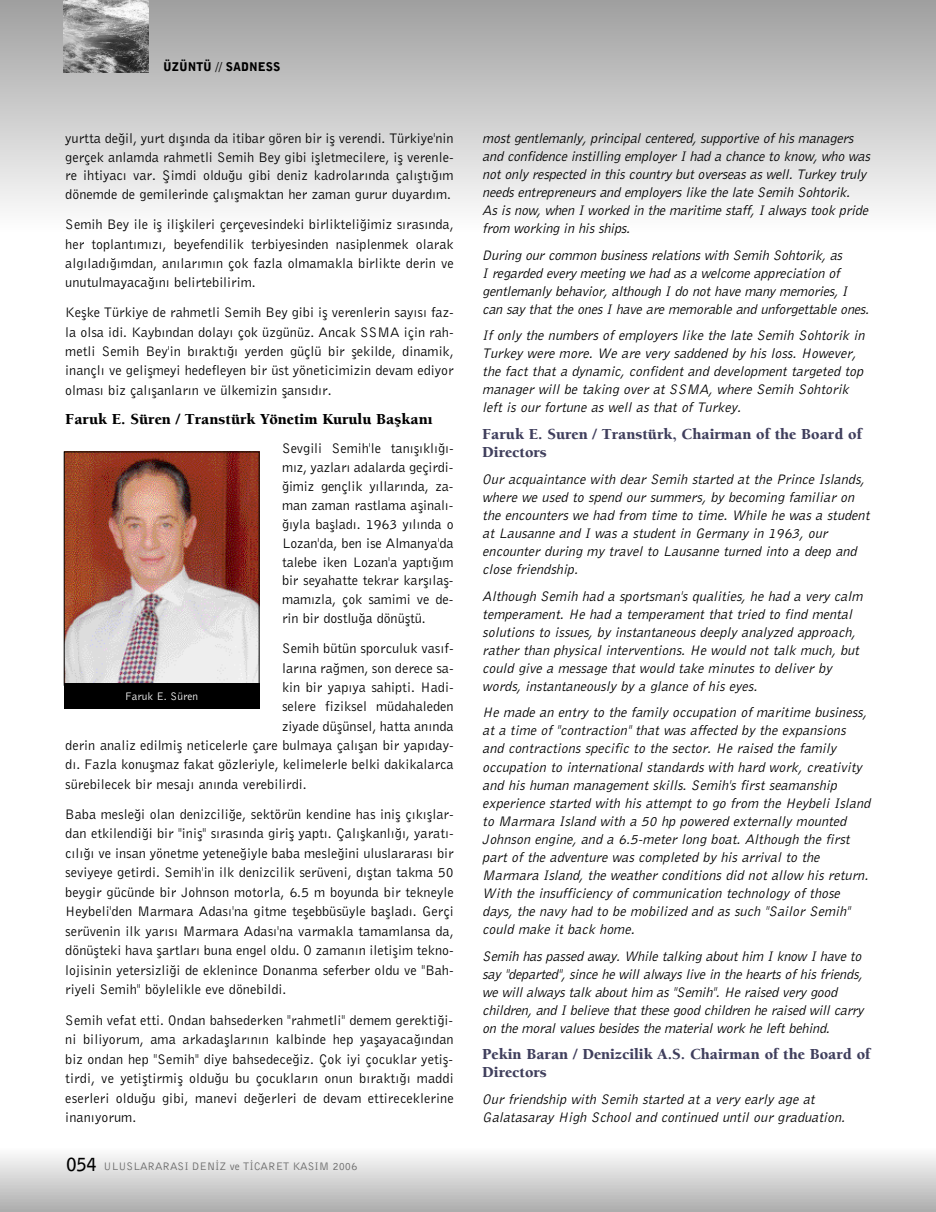
<style>
.page{position:relative;width:936px;height:1212px;background:#fff}
.page>*{position:absolute;margin:0;border:0;box-sizing:border-box;transform-origin:0 0}
.t1{font:15.75px/18px "Berkeley T Black";color:#403f5d}
.t2{font:15.75px "Berkeley T Black";color:#000}
.t3{font:14.25px/18px "Bell Gothic BT Elek Italic Ti";color:#000}
.t4{font:14.25px/19.5px "Bell Gothic BT Roman Ti";color:#000;text-align:justify}
.t5{font:12px "Bell Gothic BT Black Ti";color:#000}
.t6{font:11.25px "Bell Gothic BT Roman Ti";color:#666}
.t7{font:11.25px "Bell Gothic BT Roman Ti";color:#fff}
.s1{font-family:"Bell Gothic BT Bold Ti";font-size:18px;color:#000}
</style>
<div class="page">
<div style="left:0;top:0;width:935px;height:12px;background:#a1a1a1"></div>
<div style="left:0;top:10px;width:935px;height:12px;background:#a5a5a5"></div>
<div style="left:0;top:20px;width:935px;height:12px;background:#a9a9a9"></div>
<div style="left:0;top:29px;width:935px;height:12px;background:#adadad"></div>
<div style="left:0;top:39px;width:935px;height:12px;background:#b1b1b1"></div>
<div style="left:0;top:49px;width:935px;height:12px;background:#b5b5b5"></div>
<div style="left:0;top:58px;width:935px;height:13px;background:#b9b9b9"></div>
<div style="left:0;top:68px;width:935px;height:12px;background:#bdbdbd"></div>
<div style="left:0;top:78px;width:935px;height:12px;background:#c1c1c1"></div>
<div style="left:0;top:88px;width:935px;height:12px;background:#c5c5c5"></div>
<div style="left:0;top:97px;width:935px;height:12px;background:#c9c9c9"></div>
<div style="left:0;top:107px;width:935px;height:12px;background:#cdcdcd"></div>
<div style="left:0;top:117px;width:935px;height:12px;background:#d1d1d1"></div>
<div style="left:0;top:126px;width:935px;height:12px;background:#d5d5d5"></div>
<div style="left:0;top:136px;width:935px;height:12px;background:#d9d9d9"></div>
<div style="left:0;top:146px;width:935px;height:12px;background:#ddd"></div>
<div style="left:0;top:155px;width:935px;height:12px;background:#e1e1e1"></div>
<div style="left:0;top:165px;width:935px;height:12px;background:#e5e5e5"></div>
<div style="left:0;top:175px;width:935px;height:12px;background:#e9e9e9"></div>
<div style="left:0;top:184px;width:935px;height:13px;background:#ededed"></div>
<div style="left:0;top:194px;width:935px;height:12px;background:#f1f1f1"></div>
<div style="left:0;top:204px;width:935px;height:12px;background:#f5f5f5"></div>
<div style="left:0;top:214px;width:935px;height:12px;background:#f9f9f9"></div>
<div style="left:0;top:223px;width:935px;height:11px;background:#fdfdfd"></div>
<div style="left:0;top:1205px;width:935px;height:7px;background:#afafaf"></div>
<div style="left:0;top:1202px;width:935px;height:7px;background:#b3b3b3"></div>
<div style="left:0;top:1199px;width:935px;height:7px;background:#b7b7b7"></div>
<div style="left:0;top:1196px;width:935px;height:7px;background:#bbb"></div>
<div style="left:0;top:1193px;width:935px;height:7px;background:#bfbfbf"></div>
<div style="left:0;top:1190px;width:935px;height:7px;background:#c3c3c3"></div>
<div style="left:0;top:1187px;width:935px;height:7px;background:#c7c7c7"></div>
<div style="left:0;top:1183px;width:935px;height:7px;background:#ccc"></div>
<div style="left:0;top:1180px;width:935px;height:7px;background:#d0d0d0"></div>
<div style="left:0;top:1176px;width:935px;height:7px;background:#d5d5d5"></div>
<div style="left:0;top:1173px;width:935px;height:7px;background:#d9d9d9"></div>
<div style="left:0;top:1170px;width:935px;height:7px;background:#ddd"></div>
<div style="left:0;top:1166px;width:935px;height:7px;background:#e2e2e2"></div>
<div style="left:0;top:1163px;width:935px;height:7px;background:#e6e6e6"></div>
<div style="left:0;top:1159px;width:935px;height:7px;background:#ebebeb"></div>
<div style="left:0;top:1156px;width:935px;height:7px;background:#efefef"></div>
<div style="left:0;top:1153px;width:935px;height:7px;background:#f3f3f3"></div>
<div style="left:0;top:1149px;width:935px;height:7px;background:#f8f8f8"></div>
<div style="left:0;top:1148px;width:935px;height:5px;background:#fcfcfc"></div>
<img style="left:64px;top:0;width:85px;height:72px">
<img style="left:66px;top:453px;width:191px;height:230px">
<div style="left:64px;top:451px;width:195px;height:234px;border:1px solid #000"></div>
<div style="left:64px;top:683px;width:195px;height:25px;background:#000"></div>
<p class="t5" style="left:163px;top:59px;width:119px">ÜZÜNTÜ // SADNESS</p>
<p class="t4" style="left:65px;top:128px;width:390px;line-height:18.9px">yurtta de¤il, yurt d›fl›nda da itibar gören bir ifl verendi. Türkiye'nin gerçek anlamda rahmetli Semih Bey gibi iflletmecilere, ifl verenle&shy;re ihtiyac› var. fiimdi oldu¤u gibi deniz kadrolar›nda çal›flt›¤›m dönemde de gemilerinde çal›flmaktan her zaman gurur duyard›m.</p>
<p class="t4" style="left:65px;top:215px;width:390px">Semih Bey ile ifl iliflkileri çerçevesindeki birlikteli¤imiz s›ras›nda, her toplant›m›z›, beyefendilik terbiyesinden nasiplenmek olarak alg›lad›¤›mdan, an›lar›m›n çok fazla olmamakla birlikte derin ve unutulmayaca¤›n› belirtebilirim.</p>
<p class="t4" style="left:65px;top:303px;width:390px">Keflke Türkiye de rahmetli Semih Bey gibi ifl verenlerin say›s› faz&shy;la olsa idi. Kayb›ndan dolay› çok üzgünüz. Ancak SSMA için rah&shy;metli Semih Bey'in b›rakt›¤› yerden güçlü bir flekilde, dinamik, inançl› ve geliflmeyi hedefleyen bir üst yöneticimizin devam ediyor olmas› biz çal›flanlar›n ve ülkemizin flans›d›r.</p>
<p class="t2" style="left:65px;top:407px;width:368px">Faruk E. Süren / Transtürk Yönetim Kurulu Baflkan›</p>
<p class="t4" style="left:282px;top:438px;width:173px;line-height:18.9px">Sevgili Semih'le tan›fl›kl›¤›- m›z, yazlar› adalarda geçirdi-¤imiz gençlik y›llar›nda, za&shy;man zaman rastlama aflinal›- ¤›yla bafllad›. 1963 y›l›nda o Lozan'da, ben ise Almanya'da talebe iken Lozan'a yapt›¤›m bir seyahatte tekrar karfl›lafl&shy;mam›zla, çok samimi ve de&shy;rin bir dostlu¤a dönüfltü.</p>
<p class="t4" style="left:282px;top:638px;width:173px">Semih bütün sporculuk vas›f-</p>
<p class="t4" style="left:282px;top:658px;width:173px">lar›na ra¤men, son derece sa-</p>
<p class="t4" style="left:282px;top:677px;width:173px">kin bir yap›ya sahipti. Hadi-</p>
<p class="t4" style="left:282px;top:696px;width:173px">selere fiziksel müdahaleden</p>
<p class="t4" style="left:282px;top:716px;width:173px">ziyade düflünsel, hatta an›nda</p>
<p class="t4" style="left:65px;top:735px;width:390px">derin analiz edilmifl neticelerle çare bulmaya çal›flan bir yap›day-</p>
<p class="t4" style="left:65px;top:754px;width:390px">d›. Fazla konuflmaz fakat gözleriyle, kelimelerle belki dakikalarca</p>
<p class="t4" style="left:65px;top:774px;width:243px">sürebilecek bir mesaj› an›nda verebilirdi.</p>
<p class="t4" style="left:65px;top:804px;width:390px">Baba mesle¤i olan denizcili¤e, sektörün kendine has inifl ç›k›fllar&shy;dan etkilendi¤i bir "inifl" s›ras›nda girifl yapt›. Çal›flkanl›¤›, yarat›- c›l›¤› ve insan yönetme yetene¤iyle baba mesle¤ini uluslararas› bir seviyeye getirdi. Semih'in ilk denizcilik serüveni, d›fltan takma 50 beygir gücünde bir Johnson motorla, 6.5 m boyunda bir tekneyle Heybeli'den Marmara Adas›'na gitme teflebbüsüyle bafllad›. Gerçi serüvenin ilk yar›s› Marmara Adas›'na varmakla tamamlansa da, dönüflteki hava flartlar› buna engel oldu. O zaman›n iletiflim tekno&shy;lojisinin yetersizli¤i de eklenince Donanma seferber oldu ve "Bah&shy;riyeli Semih" böylelikle eve dönebildi.</p>
<p class="t4" style="left:65px;top:1009px;width:390px">Semih vefat etti. Ondan bahsederken "rahmetli" demem gerekti¤i&shy;ni biliyorum, ama arkadafllar›n›n kalbinde hep yaflayaca¤›ndan biz ondan hep "Semih" diye bahsedece¤iz. Çok iyi çocuklar yetifl&shy;tirdi, ve yetifltirmifl oldu¤u bu çocuklar›n onun b›rakt›¤› maddi eserleri oldu¤u gibi, manevi de¤erleri de devam ettireceklerine inan›yorum.</p>
<p class="t7" style="left:125px;top:689px;width:74px">Faruk E. Süren</p>
<p class="t6" style="left:67px;top:1159px;width:292px"><span class="s1">054</span> ULUSLARARASI DEN‹Z ve T‹CARET KASIM 2006</p>
<p class="t3" style="left:482px;top:129px;width:389px">most gentlemanly, principal centered, supportive of his managers and confidence instilling employer I had a chance to know, who was not only respected in this country but overseas as well. Turkey truly needs entrepreneurs and employers like the late Semih Sohtorik.<br>As is now, when I worked in the maritime staff, I always took pride from working in his ships.</p>
<p class="t3" style="left:482px;top:245px;width:388px">During our common business relations with Semih Sohtorik, as<br>I regarded every meeting we had as a welcome appreciation of gentlemanly behavior, although I do not have many memories, I can say that the ones I have are memorable and unforgettable ones.</p>
<p class="t3" style="left:482px;top:326px;width:384px">If only the numbers of employers like the late Semih Sohtorik in Turkey were more. We are very saddened by his loss. However, the fact that a dynamic, confident and development targeted top manager will be taking over at SSMA, where Semih Sohtorik left is our fortune as well as that of Turkey.</p>
<p class="t1" style="left:482px;top:424px;width:381px">Faruk E. Suren / Transtürk, Chairman of the Board of<br>Directors</p>
<p class="t3" style="left:482px;top:469px;width:389px">Our acquaintance with dear Semih started at the Prince Islands, where we used to spend our summers, by becoming familiar on the encounters we had from time to time. While he was a student at Lausanne and I was a student in Germany in 1963, our encounter during my travel to Lausanne turned into a deep and close friendship.</p>
<p class="t3" style="left:482px;top:586px;width:381px">Although Semih had a sportsman's qualities, he had a very calm temperament. He had a temperament that tried to find mental solutions to issues, by instantaneous deeply analyzed approach, rather than physical interventions. He would not talk much, but could give a message that would take minutes to deliver by words, instantaneously by a glance of his eyes.</p>
<p class="t3" style="left:482px;top:703px;width:389px">He made an entry to the family occupation of maritime business, at a time of "contraction" that was affected by the expansions and contractions specific to the sector. He raised the family occupation to international standards with hard work, creativity and his human management skills. Semih's first seamanship experience started with his attempt to go from the Heybeli Island to Marmara Island with a 50 hp powered externally mounted Johnson engine, and a 6.5-meter long boat. Although the first part of the adventure was completed by his arrival to the Marmara Island, the weather conditions did not allow his return.<br>With the insufficiency of communication technology of those days, the navy had to be mobilized and as such "Sailor Semih" could make it back home.</p>
<p class="t3" style="left:482px;top:946px;width:383px">Semih has passed away. While talking about him I know I have to say "departed", since he will always live in the hearts of his friends, we will always talk about him as "Semih". He raised very good children, and I believe that these good children he raised will carry on the moral values besides the material work he left behind.</p>
<p class="t1" style="left:482px;top:1044px;width:389px">Pekin Baran / Denizcilik A.S. Chairman of the Board of<br>Directors</p>
<p class="t3" style="left:482px;top:1090px;width:364px">Our friendship with Semih started at a very early age at<br>Galatasaray High School and continued until our graduation.</p>
</div>
